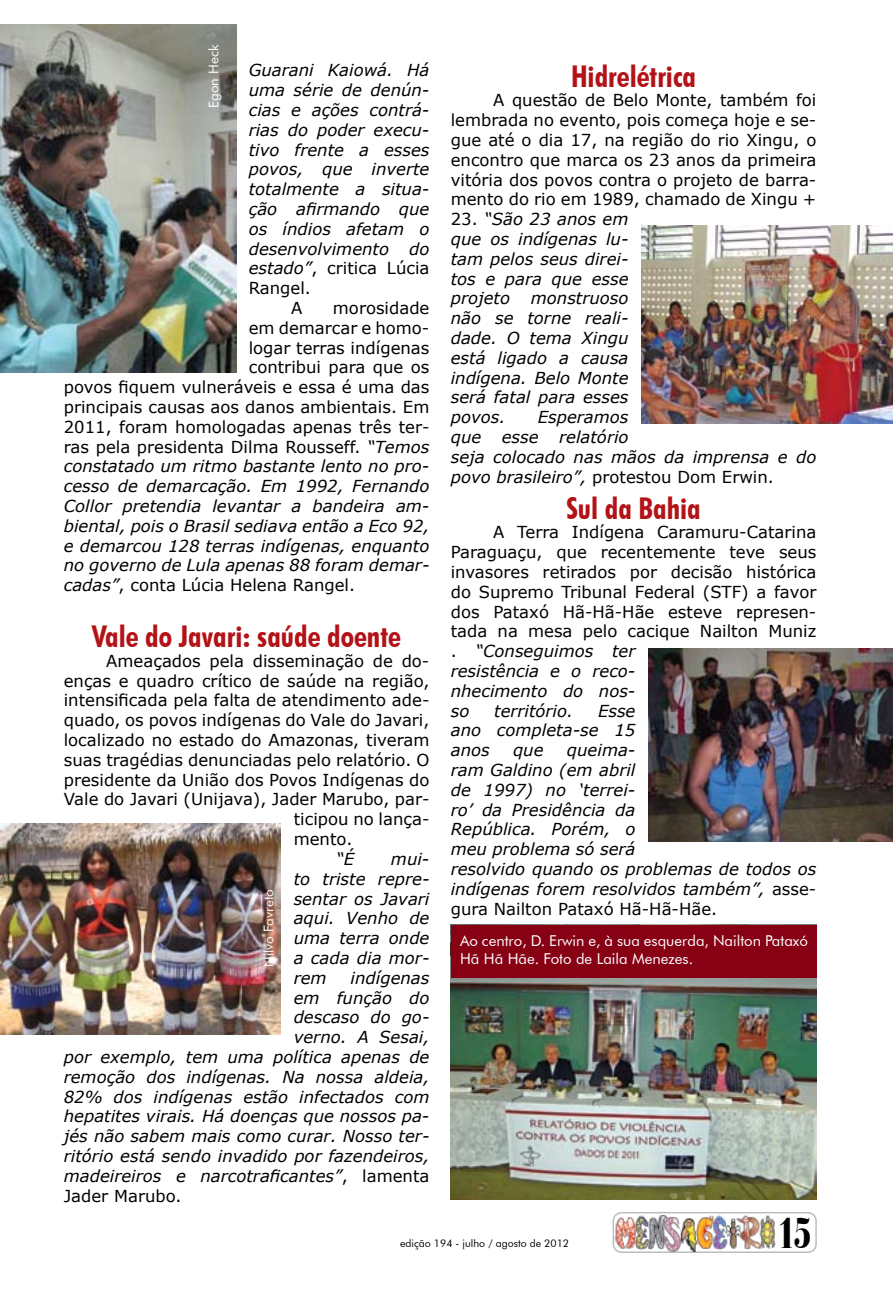
<style>
.page{position:relative;width:893px;height:1297px;background:#fff}
.page>*{position:absolute;margin:0;border:0;box-sizing:border-box;transform-origin:0 0}
.t1{font:900 condensed 45px "Bauer Bodoni BT";color:#000;scale:.8 1}
.t2{font:700 condensed 30px "Futura BT";color:#b31217}
.t3{font:italic 16.5px/19.8px "Verdana";color:#000;text-align:justify}
.t4{font:16.5px/19.8px "Verdana";color:#000;text-align:justify}
.t5{font:15px/18px "Futura BT";color:#fff}
.t6{font:13.5px "Futura BT";color:#fff}
.t7{font:10.5px "Futura BT";color:#000}
.s1{font-style:italic}
.s2{font-style:normal}
</style>
<div class="page">
<img style="left:451px;top:978px;width:365px;height:221px">
<div style="left:451px;top:925px;width:365px;height:53px;background:#870013"></div>
<img style="left:0;top:823px;width:281px;height:211px">
<img style="left:648px;top:648px;width:245px;height:193px">
<img style="left:0;top:24px;width:236px;height:348px">
<img style="left:641px;top:225px;width:252px;height:199px">
<div style="left:613px;top:1212px;width:204px;height:41px;border:2px solid #bcbdc0;border-radius:9px"></div>
<img style="left:614px;top:1215px;width:161px;height:36px">
<p class="t6" style="left:206px;top:108px;width:65px;rotate:-90deg">Egon Heck</p>
<p class="t3" style="left:249px;top:60px;width:182px">Guarani Kaiowá. Há</p>
<p class="t3" style="left:249px;top:80px;width:182px">uma série de denún-</p>
<p class="t3" style="left:249px;top:100px;width:182px">cias e ações contrá-</p>
<p class="t3" style="left:249px;top:120px;width:182px">rias do poder execu-</p>
<p class="t3" style="left:249px;top:140px;width:182px">tivo frente a esses</p>
<p class="t3" style="left:249px;top:159px;width:182px">povos, que inverte</p>
<p class="t3" style="left:249px;top:179px;width:182px">totalmente a situa-</p>
<p class="t3" style="left:249px;top:199px;width:182px">ção afirmando que</p>
<p class="t3" style="left:249px;top:219px;width:182px">os índios afetam o</p>
<p class="t3" style="left:249px;top:239px;width:182px">desenvolvimento do</p>
<p class="t4" style="left:249px;top:258px;width:182px"><span class="s1">estado”</span>, critica Lúcia</p>
<p class="t4" style="left:249px;top:278px;width:64px">Rangel.</p>
<p class="t4" style="left:291px;top:298px;width:13px">A</p>
<p class="t4" style="left:333px;top:298px;width:98px">morosidade</p>
<p class="t4" style="left:249px;top:318px;width:182px">em demarcar e homo-</p>
<p class="t4" style="left:249px;top:338px;width:182px">logar terras indígenas</p>
<p class="t4" style="left:249px;top:357px;width:182px">contribui para que os</p>
<p class="t4" style="left:64px;top:377px;width:367px">povos fiquem vulneráveis e essa é uma das</p>
<p class="t4" style="left:64px;top:397px;width:367px">principais causas aos danos ambientais. Em</p>
<p class="t4" style="left:64px;top:417px;width:367px">2011, foram homologadas apenas três ter-</p>
<p class="t4" style="left:64px;top:437px;width:367px">ras pela presidenta Dilma Rousseff. <span class="s1">“Temos</span></p>
<p class="t3" style="left:64px;top:456px;width:367px">constatado um ritmo bastante lento no pro-</p>
<p class="t3" style="left:64px;top:476px;width:367px">cesso de demarcação. Em 1992, Fernando</p>
<p class="t3" style="left:64px;top:496px;width:367px">Collor pretendia levantar a bandeira am-</p>
<p class="t3" style="left:64px;top:516px;width:367px">biental, pois o Brasil sediava então a Eco 92,</p>
<p class="t3" style="left:64px;top:536px;width:367px">e demarcou 128 terras indígenas, enquanto</p>
<p class="t3" style="left:64px;top:555px;width:367px">no governo de Lula apenas 88 foram demar-</p>
<p class="t4" style="left:64px;top:575px;width:293px"><span class="s1">cadas”</span>, conta Lúcia Helena Rangel.</p>
<h2 class="t2" style="left:92px;top:618px;width:310px">Vale do Javari: saúde doente</h2>
<p class="t4" style="left:106px;top:651px;width:325px">Ameaçados pela disseminação de do-</p>
<p class="t4" style="left:64px;top:671px;width:367px">enças e quadro crítico de saúde na região,</p>
<p class="t4" style="left:64px;top:690px;width:367px">intensificada pela falta de atendimento ade-</p>
<p class="t4" style="left:64px;top:710px;width:367px">quado, os povos indígenas do Vale do Javari,</p>
<p class="t4" style="left:64px;top:730px;width:367px">localizado no estado do Amazonas, tiveram</p>
<p class="t4" style="left:64px;top:750px;width:367px">suas tragédias denunciadas pelo relatório. O</p>
<p class="t4" style="left:64px;top:770px;width:367px">presidente da União dos Povos Indígenas do</p>
<p class="t4" style="left:64px;top:789px;width:367px">Vale do Javari (Unijava), Jader Marubo, par-</p>
<p class="t4" style="left:294px;top:809px;width:137px">ticipou no lança-</p>
<p class="t4" style="left:294px;top:829px;width:60px">mento.</p>
<p class="t3" style="left:336px;top:849px;width:20px">“É</p>
<p class="t3" style="left:294px;top:849px;width:137px;text-indent:97px">mui&shy;to triste repre&shy;sentar os Javari aqui. Venho de uma terra onde a cada dia mor&shy;rem</p>
<p class="t6" style="left:260px;top:967px;width:79px;rotate:-90deg">Nilvo Favreto</p>
<p class="t3" style="left:351px;top:968px;width:80px">indígenas</p>
<p class="t3" style="left:294px;top:987px;width:137px">em função do</p>
<p class="t3" style="left:294px;top:1007px;width:137px">descaso do go-</p>
<p class="t3" style="left:294px;top:1027px;width:137px">verno. A Sesai,</p>
<p class="t3" style="left:64px;top:1047px;width:367px">por exemplo, tem uma política apenas de</p>
<p class="t3" style="left:64px;top:1067px;width:367px">remoção dos indígenas. Na nossa aldeia,</p>
<p class="t3" style="left:64px;top:1086px;width:367px">82% dos indígenas estão infectados com</p>
<p class="t3" style="left:64px;top:1106px;width:367px">hepatites virais. Há doenças que nossos pa-</p>
<p class="t3" style="left:64px;top:1126px;width:367px">jés não sabem mais como curar. Nosso ter-</p>
<p class="t3" style="left:64px;top:1146px;width:367px">ritório está sendo invadido por fazendeiros,</p>
<p class="t3" style="left:64px;top:1166px;width:367px">madeireiros e narcotraficantes”<span class="s2">, lamenta</span></p>
<p class="t4" style="left:64px;top:1185px;width:119px">Jader Marubo.</p>
<h2 class="t2" style="left:571px;top:58px;width:127px">Hidrelétrica</h2>
<p class="t4" style="left:451px;top:90px;width:367px;text-indent:43px">A questão de Belo Monte, também foi lembrada no evento, pois começa hoje e se&shy;gue até o dia 17, na região do rio Xingu, o encontro que marca os 23 anos da primeira vitória dos povos contra o projeto de barra&shy;mento do rio em 1989, chamado de Xingu +</p>
<p class="t3" style="left:451px;top:209px;width:179px"><span class="s2">23.</span> “São 23 anos em que os indígenas lu&shy;tam pelos seus direi&shy;tos e para que esse projeto</p>
<p class="t3" style="left:451px;top:288px;width:179px;text-indent:80px">monstruoso não se torne reali&shy;dade. O tema Xingu está ligado a causa indígena. Belo Monte será fatal para esses povos.</p>
<p class="t3" style="left:451px;top:407px;width:367px;text-align:left;text-indent:87px">Esperamos<br>que esse relatório<br>seja colocado nas mãos da imprensa e do povo brasileiro”, <span class="s2">protestou Dom Erwin.</span></p>
<h2 class="t2" style="left:566px;top:490px;width:136px">Sul da Bahia</h2>
<p class="t4" style="left:451px;top:522px;width:367px;text-align:left;text-indent:43px">A Terra Indígena Caramuru-Catarina<br>Paraguaçu, que recentemente teve seus invasores retirados por decisão histórica do Supremo Tribunal Federal (STF) a favor dos Pataxó Hã-Hã-Hãe esteve represen&shy;tada na mesa pelo cacique Nailton Muniz . <span class="s1">“Conseguimos ter<br>resistência e o reco-<br>nhecimento do nos-<br>so</span></p>
<p class="t3" style="left:494px;top:701px;width:81px">território.</p>
<p class="t3" style="left:451px;top:701px;width:186px;text-indent:147px">Esse ano completa-se 15 anos</p>
<p class="t3" style="left:451px;top:740px;width:367px;text-align:left;text-indent:116px">queima-<br>ram Galdino (em abril<br>de 1997) no ‘terrei-<br>ro’ da Presidência da<br>República. Porém, o<br>meu problema só será<br>resolvido quando os problemas de todos os indígenas forem resolvidos também”, <span class="s2">asse&shy;gura Nailton Pataxó Hã-Hã-Hãe.</span></p>
<p class="t3" style="left:513px;top:740px;width:32px">que</p>
<p class="t5" style="left:460px;top:931px;width:349px">Ao centro, D. Erwin e, à sua esquerda, Nailton Pataxó<br>Hã Hã Hãe. Foto de Laila Menezes.</p>
<p class="t7" style="left:400px;top:1237px;width:170px">edição 194 - julho / agosto de 2012</p>
<h1 class="t1" style="left:778px;top:1204px;width:43px">15</h1>
</div>
